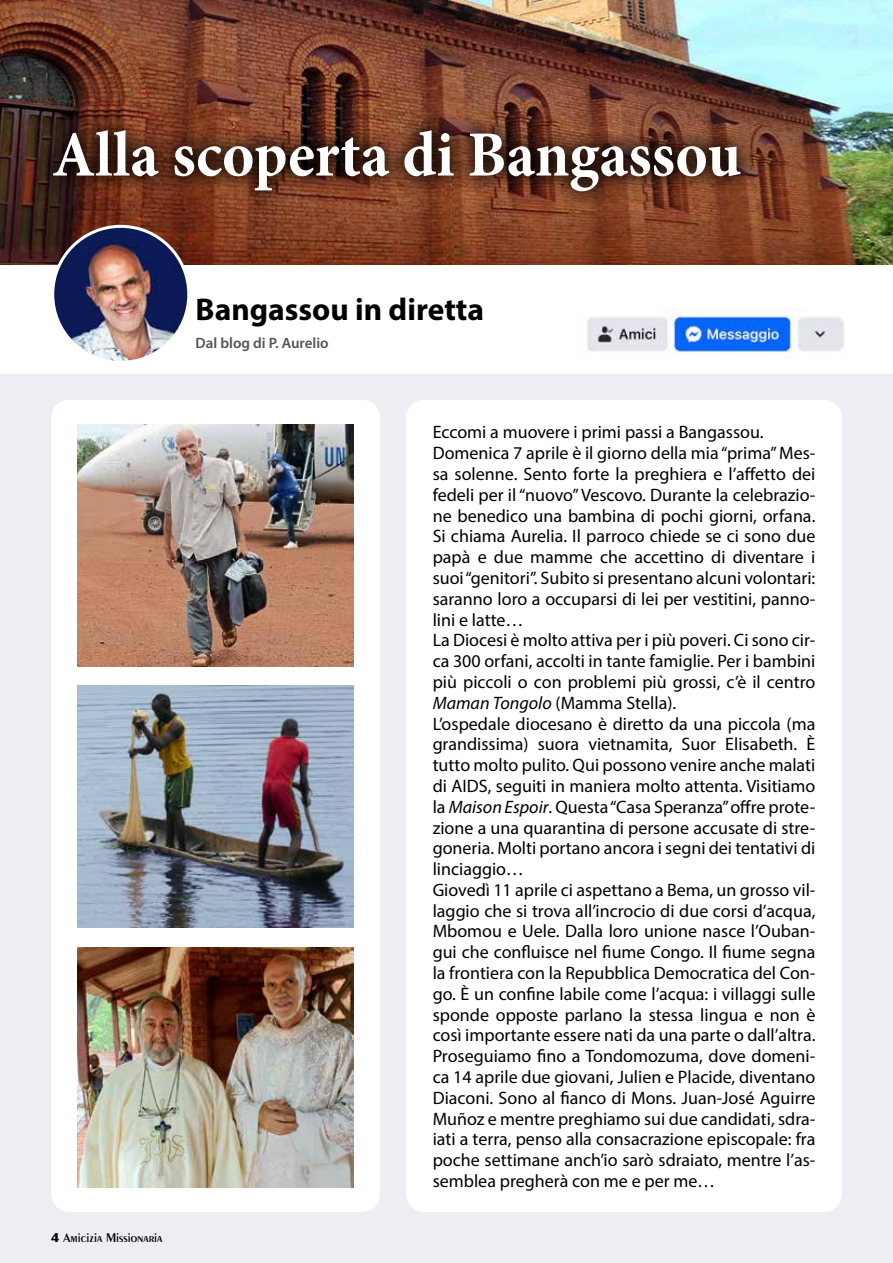
<style>
.page{position:relative;width:893px;height:1263px;background:#fff}
.page>*{position:absolute;margin:0;border:0;box-sizing:border-box;transform-origin:0 0}
.t1{font:700 64.5px "Mignon";color:#fff;scale:.95 1}
.t2{font:700 31.5px "Myriad Pro";color:#000}
.t3{font:18px/20.9px "Myriad Pro";color:#000}
.t4{font:600 15px "Myriad Pro";color:#535458}
.t5{font:600 13.5px "Peignot LT Std";color:#000}
.s1{font-family:"Peignot";font-weight:700}
.s2{font-style:italic}
</style>
<div class="page">
<div style="left:0;top:374px;width:893px;height:889px;background:#eceef3"></div>
<img style="left:0;top:0;width:893px;height:264px">
<svg style="left:36px;top:112px;width:722px;height:97px;background:#5d2f1d"></svg>
<div style="left:406px;top:400px;width:436px;height:812px;background:#fff;border-radius:18px"></div>
<div style="left:51px;top:400px;width:329px;height:812px;background:#fff;border-radius:18px"></div>
<img style="left:53px;top:226px;width:136px;height:136px;border-radius:68px">
<div style="left:51px;top:225px;width:139px;height:139px;border:3px solid #fff;border-radius:50%"></div>
<img style="left:587px;top:309px;width:256px;height:49px">
<img style="left:77px;top:425px;width:277px;height:242px">
<img style="left:77px;top:686px;width:277px;height:242px">
<img style="left:77px;top:947px;width:277px;height:240px">
<h1 class="t1" style="left:52px;top:109px;width:727px">Alla scoperta di Bangassou</h1>
<h2 class="t2" style="left:196px;top:289px;width:290px">Bangassou in diretta</h2>
<p class="t4" style="left:196px;top:334px;width:135px">Dal blog di P. Aurelio</p>
<p class="t5" style="left:51px;top:1230px;width:113px"><span class="s1">4</span> Amicizia Missionaria</p>
<p class="t3" style="left:433px;top:422px;width:384px">Eccomi a muovere i primi passi a Bangassou.<br>Domenica 7 aprile è il giorno della mia “prima” Mes&shy;sa solenne. Sento forte la preghiera e l’affetto dei fedeli per il “nuovo” Vescovo. Durante la celebrazio&shy;ne benedico una bambina di pochi giorni, orfana.<br>Si chiama Aurelia. Il parroco chiede se ci sono due papà e due mamme che accettino di diventare i suoi “genitori”. Subito si presentano alcuni volontari: saranno loro a occuparsi di lei per vestitini, panno&shy;lini e latte…<br>La Diocesi è molto attiva per i più poveri. Ci sono cir&shy;ca 300 orfani, accolti in tante famiglie. Per i bambini più piccoli o con problemi più grossi, c’è il centro <span class="s2">Maman Tongolo</span> (Mamma Stella).<br>L’ospedale diocesano è diretto da una piccola (ma grandissima) suora vietnamita, Suor Elisabeth. È tutto molto pulito. Qui possono venire anche malati di AIDS, seguiti in maniera molto attenta. Visitiamo la <span class="s2">Maison Espoir</span>. Questa “Casa Speranza” offre prote&shy;zione a una quarantina di persone accusate di stre&shy;goneria. Molti portano ancora i segni dei tentativi di linciaggio…<br>Giovedì 11 aprile ci aspettano a Bema, un grosso vil&shy;laggio che si trova all’incrocio di due corsi d’acqua, Mbomou e Uele. Dalla loro unione nasce l’Ouban&shy;gui che confluisce nel fiume Congo. Il fiume segna la frontiera con la Repubblica Democratica del Con&shy;go. È un confine labile come l’acqua: i villaggi sulle sponde opposte parlano la stessa lingua e non è così importante essere nati da una parte o dall’altra.<br>Proseguiamo fino a Tondomozuma, dove domeni&shy;ca 14 aprile due giovani, Julien e Placide, diventano Diaconi. Sono al fianco di Mons. Juan-José Aguirre Muñoz e mentre preghiamo sui due candidati, sdra&shy;iati a terra, penso alla consacrazione episcopale: fra poche settimane anch’io sarò sdraiato, mentre l’as&shy;semblea pregherà con me e per me…</p>
</div>
